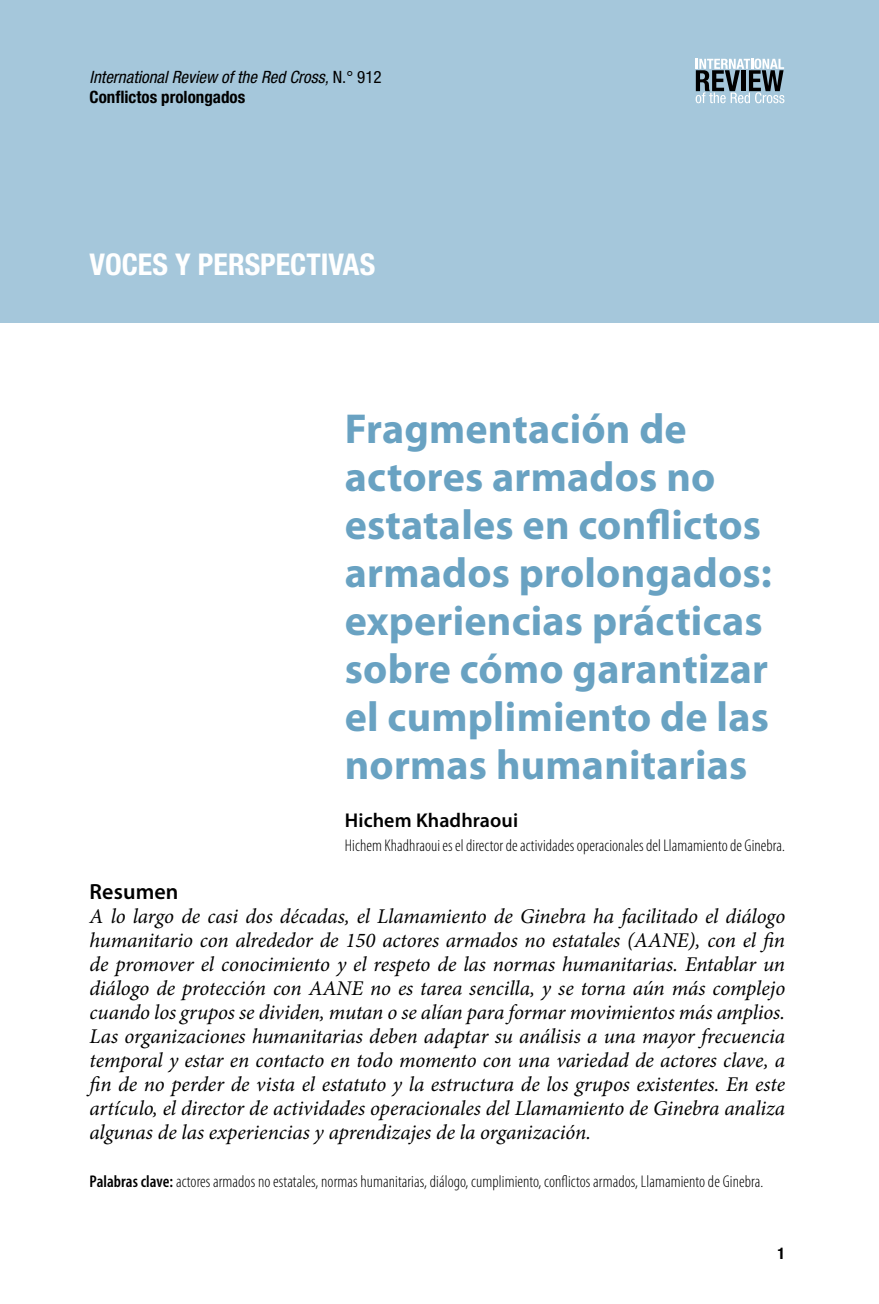
<style>
.page{position:relative;width:879px;height:1304px;background:#fff}
.page>*{position:absolute;margin:0;border:0;box-sizing:border-box;transform-origin:0 0}
.t1{font:700 42px/48px "Myriad Pro";letter-spacing:.005em;color:#69a2c2}
.t2{font:700 condensed 30px "Helvetica Neue LT Std";color:#fff}
.t3{font:600 22px "Myriad Pro";letter-spacing:.005em;color:#000}
.t4{font:italic 21px/24px "Minion Pro";letter-spacing:-.005em;color:#000;text-align:justify}
.t5{font:600 20px "Myriad Pro";letter-spacing:.005em;color:#000}
.t6{font:300 condensed 17px "Myriad Pro";letter-spacing:.005em;color:#000}
.t7{font:italic condensed 17px/20.4px "Helvetica Neue LT Std";color:#000}
.t8{font:700 condensed 16px "Helvetica Neue LT Std";color:#000}
.s1{font-style:normal}
.s2{font-weight:700;font-style:normal}
.s3{font-weight:600}
</style>
<div class="page">
<div style="left:0;top:0;width:879px;height:323px;background:#a5c7db"></div>
<div style="left:695px;top:95px;width:6px;height:8px;background:#c1d8e6;border-radius:50%"></div>
<svg style="left:696px;top:59px;width:88px;height:44px"></svg>
<p class="t7" style="left:90px;top:67px;width:294px">International Review of the Red Cross, <span class="s1">N.° 912<br></span><span class="s2">Conflictos prolongados</span></p>
<h2 class="t2" style="left:90px;top:246px;width:287px">VOCES Y PERSPECTIVAS</h2>
<h1 class="t1" style="left:345px;top:403px;width:428px">Fragmentación de actores armados no estatales en conflictos armados prolongados: experiencias prácticas sobre cómo garantizar el cumplimiento de las normas humanitarias</h1>
<p class="t5" style="left:345px;top:807px;width:175px">Hichem Khadhraoui</p>
<p class="t6" style="left:345px;top:835px;width:442px">Hichem Khadhraoui es el director de actividades operacionales del Llamamiento de Ginebra.</p>
<p class="t3" style="left:90px;top:877px;width:90px">Resumen</p>
<p class="t4" style="left:90px;top:904px;width:697px">A lo largo de casi dos décadas, el Llamamiento de Ginebra ha facilitado el diálogo humanitario con alrededor de 150 actores armados no estatales (AANE), con el fin de promover el conocimiento y el respeto de las normas humanitarias. Entablar un diálogo de protección con AANE no es tarea sencilla, y se torna aún más complejo cuando los grupos se dividen, mutan o se alían para formar movimientos más amplios.<br>Las organizaciones humanitarias deben adaptar su análisis a una mayor frecuencia temporal y estar en contacto en todo momento con una variedad de actores clave, a fin de no perder de vista el estatuto y la estructura de los grupos existentes. En este artículo, el director de actividades operacionales del Llamamiento de Ginebra analiza algunas de las experiencias y aprendizajes de la organización.</p>
<p class="t6" style="left:90px;top:1171px;width:675px"><span class="s3">Palabras clave:</span> actores armados no estatales, normas humanitarias, diálogo, cumplimiento, conflictos armados, Llamamiento de Ginebra.</p>
<p class="t8" style="left:777px;top:1243px;width:9px">1</p>
</div>
